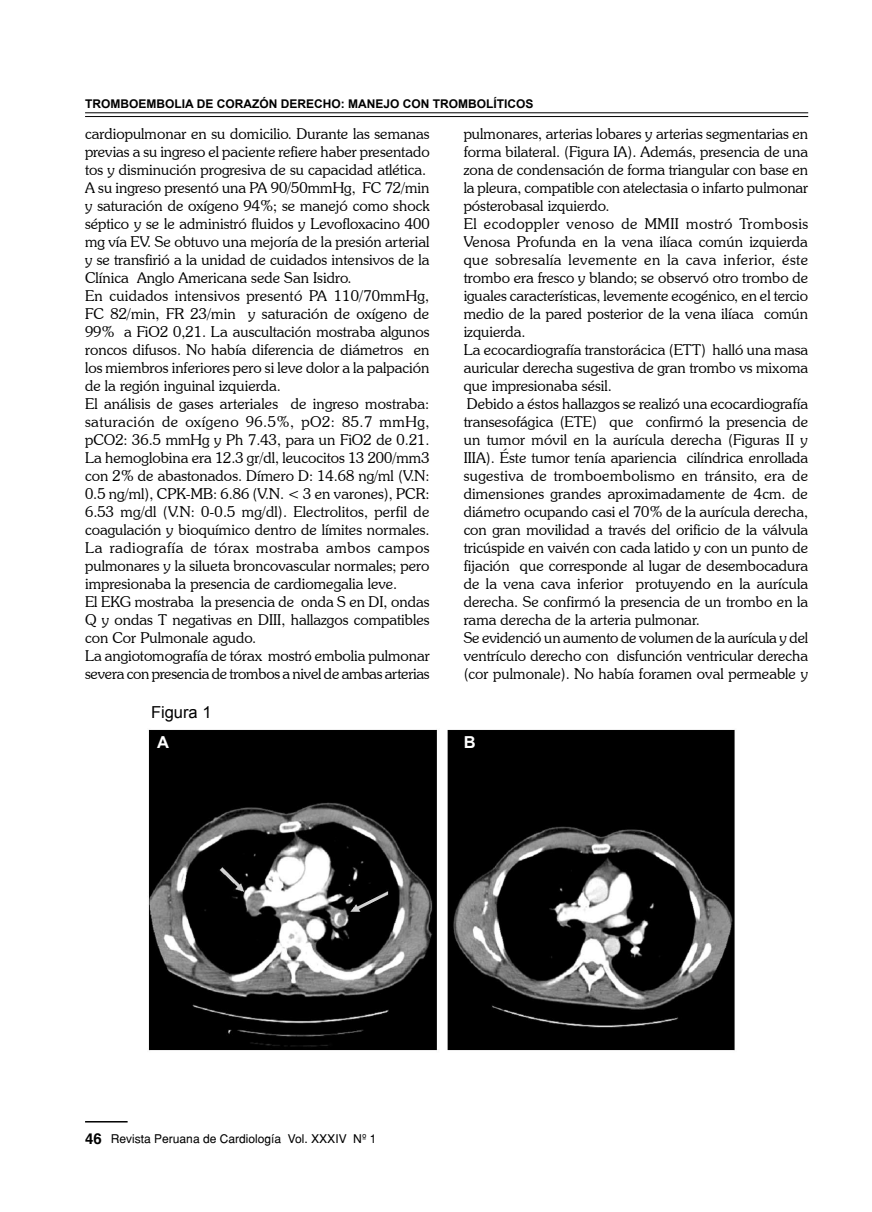
<style>
.page{position:relative;width:872px;height:1212px;background:#fff}
.page>*{position:absolute;margin:0;border:0;box-sizing:border-box;transform-origin:0 0}
.t1{font:16.5px "Arial";color:#000}
.t2{font:700 16.5px "Arial";color:#fff}
.t3{font:300 15px/18px "Souvenir IT Cby BT";color:#000}
.t4{font:700 12px "Arial";color:#000}
.t5{font:12px "Helvetica";color:#000}
.s1{font-weight:700;font-size:15px}
</style>
<div class="page">
<hr style="left:85px;top:1121px;width:43px;height:1px;background:#000">
<hr style="left:85px;top:112px;width:723px;height:1px;background:#000">
<hr style="left:85px;top:116px;width:723px;height:1px;background:#000">
<img style="left:148px;top:729px;width:587px;height:322px">
<p class="t4" style="left:85px;top:96px;width:89px">TROMBOEMBOLIA</p>
<p class="t4" style="left:197px;top:96px;width:39px">DE CORA</p>
<p class="t4" style="left:252px;top:96px;width:47px">ZÓN DEREC</p>
<p class="t4" style="left:323px;top:96px;width:120px">HO: MANEJO CON TRO</p>
<p class="t4" style="left:458px;top:96px;width:47px">MBOLÍTICOS</p>
<p class="t3" style="left:85px;top:124px;width:346px">cardiopulmonar en su domicilio. Durante las semanas previas a su ingreso el paciente refiere haber presentado tos y disminución progresiva de su capacidad atlética.<br>A su ingreso presentó una PA 90/50mmHg, FC 72/min y saturación de oxígeno 94%; se manejó como shock séptico y se le administró fluidos y Levofloxacino 400 mg vía EV. Se obtuvo una mejoría de la presión arterial y se transfirió a la unidad de cuidados intensivos de la Clínica Anglo Americana sede San Isidro.<br>En cuidados intensivos presentó PA 110/70mmHg, FC 82/min, FR 23/min y saturación de oxígeno de 99% a FiO2 0,21. La auscultación mostraba algunos roncos difusos. No había diferencia de diámetros en los miembros inferiores pero si leve dolor a la palpación de la región inguinal izquierda.<br>El análisis de gases arteriales de ingreso mostraba: saturación de oxígeno 96.5%, pO2: 85.7 mmHg, pCO2: 36.5 mmHg y Ph 7.43, para un FiO2 de 0.21.<br>La hemoglobina era 12.3 gr/dl, leucocitos 13 200/mm3 con 2% de abastonados. Dímero D: 14.68 ng/ml (V.N:<br>0.5 ng/ml), CPK-MB: 6.86 (V.N. &lt; 3 en varones), PCR:<br>6.53 mg/dl (V.N: 0-0.5 mg/dl). Electrolitos, perfil de coagulación y bioquímico dentro de límites normales.<br>La radiografía de tórax mostraba ambos campos pulmonares y la silueta broncovascular normales; pero impresionaba la presencia de cardiomegalia leve.<br>El EKG mostraba la presencia de onda S en DI, ondas Q y ondas T negativas en DIII, hallazgos compatibles con Cor Pulmonale agudo.<br>La angiotomografía de tórax mostró embolia pulmonar severa con presencia de trombos a nivel de ambas arterias</p>
<p class="t3" style="left:463px;top:124px;width:346px">pulmonares, arterias lobares y arterias segmentarias en forma bilateral. (Figura IA). Además, presencia de una zona de condensación de forma triangular con base en la pleura, compatible con atelectasia o infarto pulmonar pósterobasal izquierdo.<br>El ecodoppler venoso de MMII mostró Trombosis Venosa Profunda en la vena ilíaca común izquierda que sobresalía levemente en la cava inferior, éste trombo era fresco y blando; se observó otro trombo de iguales características, levemente ecogénico, en el tercio medio de la pared posterior de la vena ilíaca común izquierda.<br>La ecocardiografía transtorácica (ETT) halló una masa auricular derecha sugestiva de gran trombo vs mixoma que impresionaba sésil.<br>Debido a éstos hallazgos se realizó una ecocardiografía transesofágica (ETE) que confirmó la presencia de un tumor móvil en la aurícula derecha (Figuras II y IIIA). Éste tumor tenía apariencia cilíndrica enrollada sugestiva de tromboembolismo en tránsito, era de dimensiones grandes aproximadamente de 4cm. de diámetro ocupando casi el 70% de la aurícula derecha, con gran movilidad a través del orificio de la válvula tricúspide en vaivén con cada latido y con un punto de fijación que corresponde al lugar de desembocadura de la vena cava inferior protuyendo en la aurícula derecha. Se confirmó la presencia de un trombo en la rama derecha de la arteria pulmonar.<br>Se evidenció un aumento de volumen de la aurícula y del ventrículo derecho con disfunción ventricular derecha (cor pulmonale). No había foramen oval permeable y</p>
<p class="t1" style="left:151px;top:701px;width:62px">Figura 1</p>
<p class="t2" style="left:157px;top:731px;width:13px">A</p>
<p class="t2" style="left:464px;top:731px;width:11px">B</p>
<p class="t5" style="left:85px;top:1131px;width:293px"><span class="s1">46</span> Revista Peruana de Cardiología Vol. XXXIV Nº 1</p>
</div>
